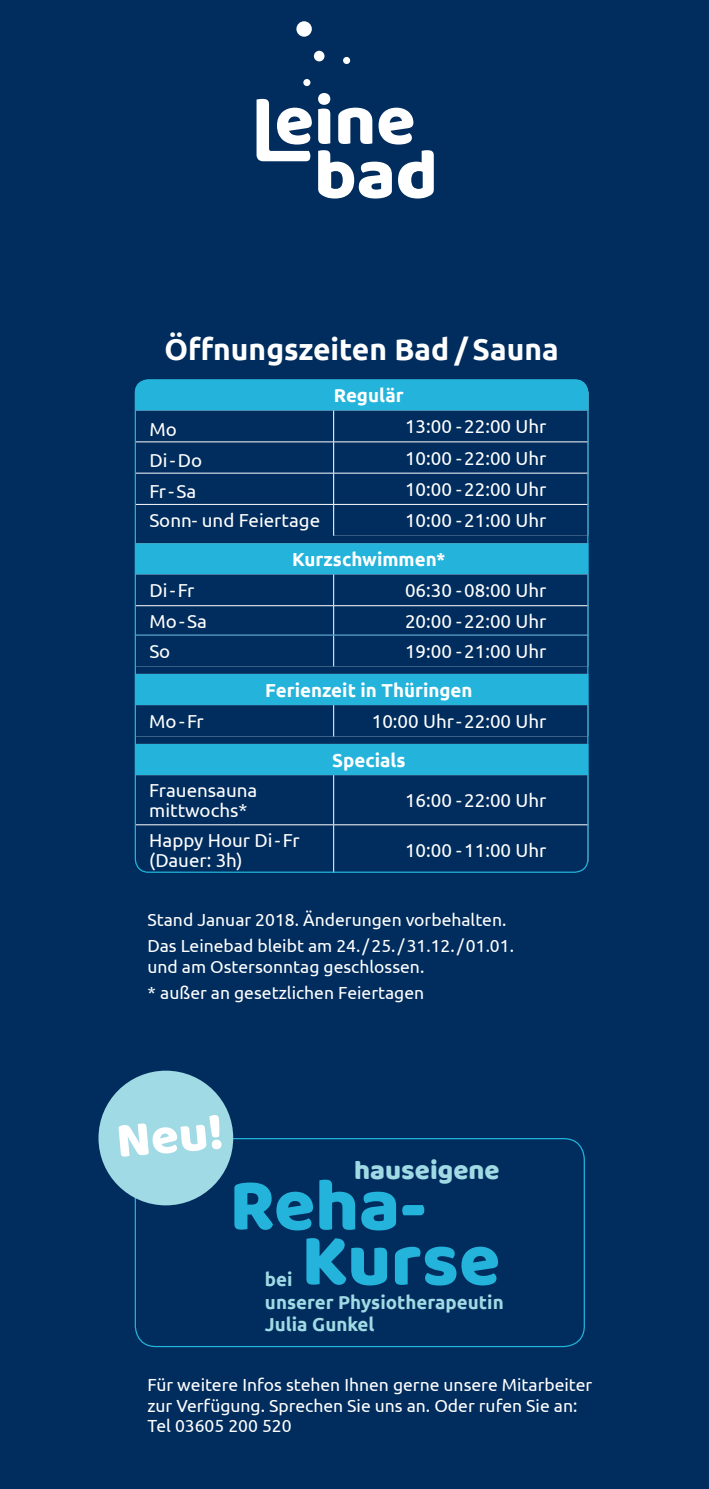
<style>
.page{position:relative;width:709px;height:1489px;background:#fff}
.page>*{position:absolute;margin:0;border:0;box-sizing:border-box;transform-origin:0 0}
.t1{font:75px/55px "Baloo Paaji";color:#23b3db}
.t2{font:50.75px "Baloo Paaji";color:#fff}
.t3{font:700 30px "Ubuntu";color:#fff}
.t4{font:27.5px "Baloo Paaji";color:#a0dae4}
.t5{font:18.75px/20px "Ubuntu";color:#fff}
.t6{font:700 18.75px "Ubuntu";color:#fff}
.t7{font:700 18.75px/22.5px "Ubuntu";color:#a0dae4}
.t8{font:17.5px/26.2px "Ubuntu";color:#fff}
</style>
<div class="page">
<div style="left:0;top:0;width:709px;height:1488px;background:#002d5e"></div>
<div style="left:135px;top:379px;width:453px;height:31px;background:#23b3db"></div>
<svg style="left:135px;top:410px;width:453px;height:462px"></svg>
<hr style="left:333px;top:441px;width:255px;height:1px;background:#fff">
<hr style="left:333px;top:472px;width:255px;height:1px;background:#fff">
<hr style="left:334px;top:504px;width:254px;height:1px;background:#fff">
<hr style="left:334px;top:605px;width:254px;height:1px;background:#fff">
<hr style="left:588px;top:635px;width:1px;height:31px;background:#fff">
<hr style="left:334px;top:824px;width:254px;height:1px;background:#fff">
<hr style="left:135px;top:605px;width:199px;height:1px;background:#fff">
<hr style="left:135px;top:824px;width:199px;height:1px;background:#fff">
<hr style="left:136px;top:504px;width:198px;height:1px;background:#fff">
<hr style="left:333px;top:410px;width:1px;height:31px;background:#fff">
<hr style="left:333px;top:442px;width:1px;height:31px;background:#fff">
<hr style="left:333px;top:473px;width:1px;height:31px;background:#fff">
<hr style="left:333px;top:504px;width:1px;height:31px;background:#fff">
<hr style="left:588px;top:410px;width:1px;height:31px;background:#fff">
<hr style="left:588px;top:442px;width:1px;height:31px;background:#fff">
<hr style="left:588px;top:473px;width:1px;height:31px;background:#fff">
<hr style="left:588px;top:504px;width:1px;height:31px;background:#fff">
<hr style="left:333px;top:574px;width:1px;height:31px;background:#fff">
<hr style="left:588px;top:574px;width:1px;height:31px;background:#fff">
<svg style="left:333px;top:606px;width:1px;height:28px"></svg>
<svg style="left:588px;top:606px;width:1px;height:29px"></svg>
<hr style="left:333px;top:705px;width:1px;height:31px;background:#fff">
<hr style="left:588px;top:705px;width:1px;height:31px;background:#fff">
<hr style="left:333px;top:775px;width:1px;height:49px;background:#fff">
<hr style="left:588px;top:775px;width:1px;height:49px;background:#fff">
<hr style="left:333px;top:825px;width:1px;height:47px;background:#fff">
<hr style="left:588px;top:825px;width:1px;height:47px;background:#fff">
<hr style="left:333px;top:635px;width:1px;height:31px;background:#fff">
<hr style="left:588px;top:379px;width:1px;height:31px;background:#fff">
<hr style="left:136px;top:441px;width:197px;height:1px;background:#fff">
<hr style="left:136px;top:472px;width:197px;height:1px;background:#fff">
<hr style="left:135px;top:634px;width:199px;height:1px;background:#71c1ec">
<hr style="left:334px;top:634px;width:254px;height:1px;background:#71c1ec">
<svg style="left:256px;top:21px;width:178px;height:177px"></svg>
<div style="left:135px;top:1137px;width:450px;height:209px;border:1px solid #23b3db;border-radius:21px"></div>
<div style="left:98px;top:1070px;width:135px;height:135px;background:#a0dae4;border-radius:50%"></div>
<h3 class="t3" style="left:164px;top:331px;width:396px">Öffnungszeiten Bad / Sauna</h3>
<p class="t6" style="left:334px;top:384px;width:71px">Regulär</p>
<p class="t5" style="left:149px;top:418px;width:29px">Mo</p>
<p class="t5" style="left:405px;top:416px;width:143px">13:00 -22:00 Uhr</p>
<p class="t5" style="left:149px;top:450px;width:54px">Di-Do</p>
<p class="t5" style="left:405px;top:447px;width:143px">10:00 -22:00 Uhr</p>
<p class="t5" style="left:149px;top:481px;width:48px">Fr-Sa</p>
<p class="t5" style="left:405px;top:479px;width:143px">10:00 -22:00 Uhr</p>
<p class="t5" style="left:149px;top:510px;width:172px">Sonn- und Feiertage</p>
<p class="t5" style="left:405px;top:510px;width:143px">10:00 -21:00 Uhr</p>
<p class="t6" style="left:292px;top:548px;width:155px">Kurzschwimmen*</p>
<p class="t5" style="left:149px;top:580px;width:47px">Di-Fr</p>
<p class="t5" style="left:405px;top:580px;width:143px">06:30 -08:00 Uhr</p>
<p class="t5" style="left:149px;top:610px;width:59px">Mo-Sa</p>
<p class="t5" style="left:405px;top:610px;width:143px">20:00 -22:00 Uhr</p>
<p class="t5" style="left:149px;top:641px;width:23px">So</p>
<p class="t5" style="left:405px;top:641px;width:143px">19:00 -21:00 Uhr</p>
<p class="t6" style="left:265px;top:678px;width:209px">Ferienzeit in Thüringen</p>
<p class="t5" style="left:149px;top:710px;width:56px">Mo-Fr</p>
<p class="t5" style="left:372px;top:710px;width:176px">10:00 Uhr-22:00 Uhr</p>
<p class="t6" style="left:332px;top:748px;width:75px">Specials</p>
<p class="t5" style="left:149px;top:779px;width:110px">Frauensauna mittwochs*</p>
<p class="t5" style="left:405px;top:789px;width:143px">16:00 -22:00 Uhr</p>
<p class="t5" style="left:149px;top:829px;width:152px">Happy Hour Di-Fr (Dauer: 3h)</p>
<p class="t5" style="left:405px;top:839px;width:143px">10:00 -11:00 Uhr</p>
<p class="t8" style="left:147px;top:906px;width:368px">Stand Januar 2018. Änderungen vorbehalten.<br>Das Leinebad bleibt am 24./25./31.12./01.01.</p>
<p class="t8" style="left:147px;top:952px;width:278px">und am Ostersonntag geschlossen. * außer an gesetzlichen Feiertagen</p>
<h2 class="t2" style="left:114px;top:1109px;width:109px;rotate:-5deg">Neu!</h2>
<h3 class="t4" style="left:354px;top:1153px;width:147px">hauseigene</h3>
<h1 class="t1" style="left:301px;top:1175px;width:200px;text-indent:-72px">Reha-<br>Kurse</h1>
<p class="t7" style="left:265px;top:1267px;width:240px">bei<br>unserer Physiotherapeutin<br>Julia Gunkel</p>
<p class="t8" style="left:147px;top:1373px;width:446px;line-height:20.5px">Für weitere Infos stehen Ihnen gerne unsere Mitarbeiter zur Verfügung. Sprechen Sie uns an. Oder rufen Sie an:<br>Tel 03605 200 520</p>
</div>
